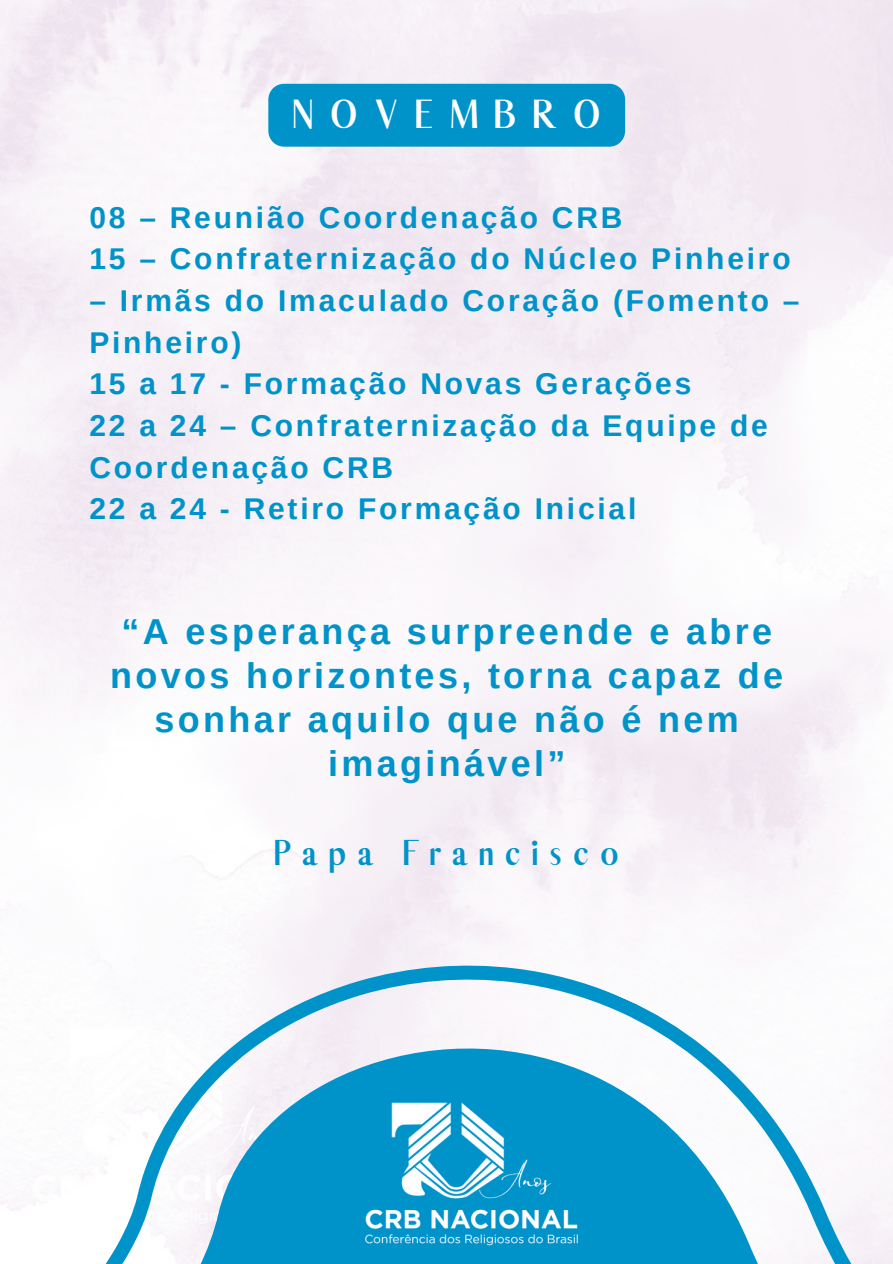
<style>
.page{position:relative;width:893px;height:1264px;background:#fff}
.page>*{position:absolute;margin:0;border:0;box-sizing:border-box;transform-origin:0 0}
.t1{font:700 39px "Abiah";letter-spacing:.435em;color:#fff}
.t2{font:700 36px/43.8px "Arimo";letter-spacing:.095em;color:#0093c9;text-align:center}
.t3{font:700 34.5px "Abiah";letter-spacing:.305em;color:#0093c9}
.t4{font:700 30px/41.7px "Arimo";letter-spacing:.09em;color:#0093c9}
</style>
<div class="page">
<div style="left:268px;top:84px;width:357px;height:63px;background:#0093c9"></div>
<svg style="left:0;top:829px;width:892px;height:434px"></svg>
<img style="left:341px;top:1098px;width:260px;height:150px">
<p class="t1" style="left:292px;top:91px;width:310px">NOVEMBRO</p>
<p class="t4" style="left:89px;top:196px;width:534px">08 – Reunião Coordenação CRB</p>
<p class="t4" style="left:89px;top:238px;width:702px">15 – Confraternização do Núcleo Pinheiro</p>
<p class="t4" style="left:89px;top:280px;width:711px">– Irmãs do Imaculado Coração (Fomento –<br>Pinheiro)</p>
<p class="t4" style="left:89px;top:363px;width:603px">15 a 17 - Formação Novas Gerações</p>
<p class="t4" style="left:89px;top:404px;width:680px">22 a 24 – Confraternização da Equipe de<br>Coordenação CRB</p>
<p class="t4" style="left:89px;top:488px;width:548px">22 a 24 - Retiro Formação Inicial</p>
<p class="t2" style="left:110px;top:609px;width:674px">“A esperança surpreende e abre novos horizontes, torna capaz de sonhar aquilo que não é nem imaginável”</p>
<p class="t3" style="left:274px;top:832px;width:346px">Papa Francisco</p>
</div>
